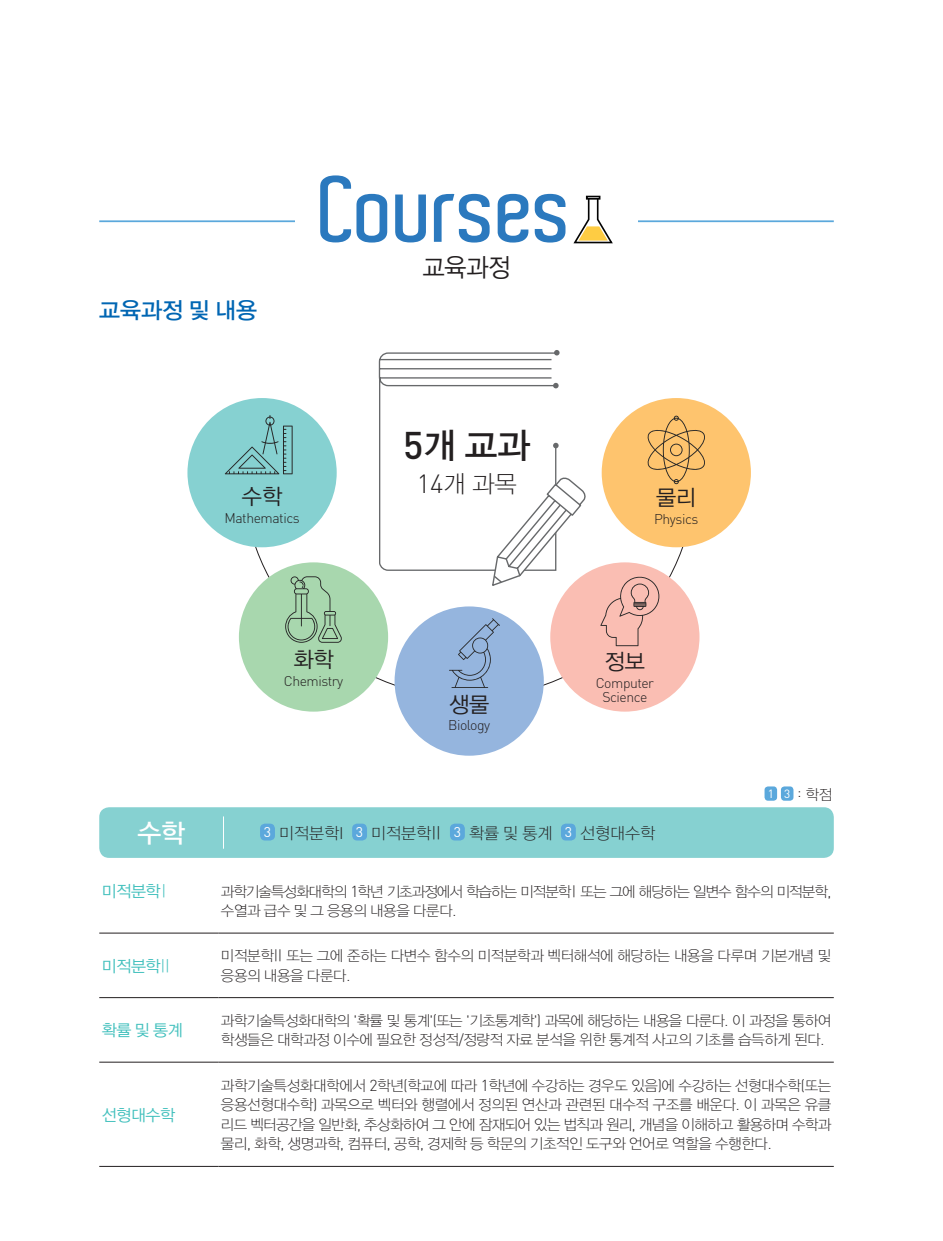
<style>
.page{position:relative;width:943px;height:1241px;background:#fff}
.page>*{position:absolute;margin:0;border:0;box-sizing:border-box;transform-origin:0 0}
.t1{font:600 90.48px "Aldo";letter-spacing:-.01em;color:#2b79be}
.t2{font:35.52px "YDIYGO330";color:#231f20}
.t3{font:25.9px "YDIYGO330";color:#fff}
.t4{font:25.55px "YDIYGO320";color:#231f20;scale:.93 1}
.t5{font:24.15px "YDIYGO310";color:#231f20}
.t6{font:22.75px "YDIYGO330";color:#0166b3}
.t7{font:21.88px "YDIYGO320";color:#231f20}
.t8{font:16.28px "YDIYGO310";color:#231f20}
.t9{font:16.28px "YDIYGO320";letter-spacing:-.02em;color:#42c0bd}
.t10{font:14.7px/19.2px "YDIYGO310";letter-spacing:-.02em;color:#231f20}
.t11{font:14.7px/19.2px "YDIYGO310";letter-spacing:-.045em;color:#231f20}
.t12{font:14.7px/19.2px "YDIYGO310";letter-spacing:-.065em;color:#231f20}
.t13{font:300 14px/14px "DIN";letter-spacing:-.03em;color:#231f20;text-align:center}
.t14{font:11.9px "DIN";color:#fff}
.s1{font-family:"DIN";font-weight:500;font-size:38.15px}
.s2{font-family:"DIN";font-weight:300;font-size:25.9px}
.s3{font-family:"DIN";font-size:14px;color:#fff}
.s4{font-family:"DIN";font-weight:300;font-size:16.62px}
.s5{font-size:17.5px}
.s6{font-weight:300;font-size:15.05px;color:#231f20}
.s7{font-family:"YDIYGO310";font-size:14.7px;color:#231f20}
.s8{font-family:"YDIYGO310";font-size:17.5px}
.s9{font-family:"DIN";font-weight:300;font-size:15.75px}
.s10{font-size:15.75px}
.s11{font-family:"DIN";font-weight:300;font-size:15.05px}
</style>
<div class="page">
<hr style="left:99px;top:220px;width:734px;height:2px;background:#5ba8dc">
<div style="left:295px;top:164px;width:342px;height:116px;background:#fff"></div>
<svg style="left:573px;top:196px;width:40px;height:48px"></svg>
<hr style="left:99px;top:932px;width:119px;height:1px;background:#231f20">
<hr style="left:218px;top:932px;width:615px;height:1px;background:#231f20">
<hr style="left:99px;top:997px;width:119px;height:1px;background:#231f20">
<hr style="left:218px;top:997px;width:615px;height:1px;background:#231f20">
<hr style="left:99px;top:1061px;width:119px;height:1px;background:#231f20">
<hr style="left:218px;top:1061px;width:615px;height:1px;background:#231f20">
<hr style="left:99px;top:1165px;width:119px;height:1px;background:#231f20">
<hr style="left:218px;top:1165px;width:615px;height:1px;background:#231f20">
<div style="left:764px;top:786px;width:13px;height:14px;background:#5ba8dc;border-radius:4px"></div>
<div style="left:781px;top:786px;width:12px;height:14px;background:#5ba8dc;border-radius:4px"></div>
<div style="left:99px;top:807px;width:734px;height:50px;background:#86d1d1;border-radius:10px"></div>
<div style="left:260px;top:823px;width:15px;height:17px;background:#5ba8dc;border-radius:5px"></div>
<div style="left:352px;top:823px;width:15px;height:17px;background:#5ba8dc;border-radius:5px"></div>
<div style="left:450px;top:823px;width:15px;height:17px;background:#5ba8dc;border-radius:5px"></div>
<div style="left:561px;top:823px;width:15px;height:17px;background:#5ba8dc;border-radius:5px"></div>
<hr style="left:223px;top:816px;width:1px;height:32px;background:#fff">
<svg style="left:242px;top:481px;width:454px;height:216px"></svg>
<div style="left:187px;top:398px;width:150px;height:149px;background:#86d1d1;border-radius:50%"></div>
<svg style="left:225px;top:415px;width:67px;height:59px"></svg>
<div style="left:601px;top:398px;width:150px;height:149px;background:#fec46e;border-radius:50%"></div>
<svg style="left:647px;top:415px;width:58px;height:69px"></svg>
<div style="left:239px;top:562px;width:149px;height:149px;background:#a8d7ae;border-radius:50%"></div>
<svg style="left:285px;top:576px;width:57px;height:66px"></svg>
<div style="left:394px;top:606px;width:150px;height:149px;background:#95b5de;border-radius:50%"></div>
<svg style="left:449px;top:618px;width:51px;height:69px"></svg>
<div style="left:550px;top:562px;width:149px;height:149px;background:#fabeb3;border-radius:50%"></div>
<svg style="left:600px;top:576px;width:59px;height:70px"></svg>
<svg style="left:378px;top:350px;width:210px;height:237px"></svg>
<h3 class="t6" style="left:99px;top:298px;width:159px">교육과정 및 내용</h3>
<h1 class="t1" style="left:320px;top:159px;width:256px">Courses</h1>
<h3 class="t4" style="left:423px;top:254px;width:96px">교육과정</h3>
<h3 class="t7" style="left:242px;top:484px;width:42px">수학</h3>
<p class="t13" style="left:224px;top:510px;width:77px">Mathematics</p>
<h2 class="t2" style="left:403px;top:426px;width:128px"><span class="s1">5</span>개 교과</h2>
<h3 class="t5" style="left:417px;top:471px;width:101px"><span class="s2">14</span>개 과목</h3>
<h3 class="t7" style="left:656px;top:486px;width:42px">물리</h3>
<p class="t13" style="left:654px;top:512px;width:46px">Physics</p>
<h3 class="t7" style="left:293px;top:647px;width:42px">화학</h3>
<p class="t13" style="left:284px;top:673px;width:61px">Chemistry</p>
<h3 class="t7" style="left:449px;top:692px;width:42px">생물</h3>
<p class="t13" style="left:448px;top:718px;width:44px">Biology</p>
<h3 class="t7" style="left:604px;top:649px;width:42px">정보</h3>
<p class="t13" style="left:595px;top:675px;width:60px">Computer<br>Science</p>
<h3 class="t3" style="left:137px;top:818px;width:49px">수학</h3>
<p class="t8" style="left:264px;top:824px;width:392px"><span class="s3">3</span> 미적분학<span class="s4">I</span> <span class="s3">3</span> 미적분학<span class="s5">Ⅱ</span> <span class="s3">3</span> 확률 및 통계 <span class="s3">3</span> 선형대수학</p>
<p class="t14" style="left:767px;top:786px;width:66px">1 3 <span class="s6">:</span><span class="s7">학점</span></p>
<p class="t9" style="left:102px;top:882px;width:73px">미적분학<span class="s8">Ⅰ</span></p>
<p class="t12" style="left:221px;top:882px;width:612px">과학기술특성화대학의 <span class="s9">1</span>학년 기초과정에서 학습하는 미적분학<span class="s10">Ⅰ</span>또는 그에 해당하는 일변수 함수의 미적분학<span class="s11">, </span>수열과 급수 및 그 응용의 내용을 다룬다<span class="s11">.</span></p>
<p class="t9" style="left:102px;top:956px;width:74px">미적분학<span class="s8">Ⅱ</span></p>
<p class="t10" style="left:221px;top:946px;width:612px">미적분학<span class="s10">Ⅱ</span>또는 그에 준하는 다변수 함수의 미적분학과 벡터해석에 해당하는 내용을 다루며 기본개념 및 응용의 내용을 다룬다<span class="s11">.</span></p>
<p class="t9" style="left:102px;top:1021px;width:83px">확률 및 통계</p>
<p class="t11" style="left:221px;top:1011px;width:612px">과학기술특성화대학의 <span class="s11">'</span>확률 및 통계<span class="s11">'(</span>또는 <span class="s11">'</span>기초통계학<span class="s11">')</span> 과목에 해당하는 내용을 다룬다<span class="s11">.</span> 이 과정을 통하여 학생들은 대학과정 이수에 필요한 정성적<span class="s11">/</span>정량적 자료 분석을 위한 통계적 사고의 기초를 습득하게 된다<span class="s11">.</span></p>
<p class="t9" style="left:102px;top:1105px;width:75px">선형대수학</p>
<p class="t10" style="left:221px;top:1076px;width:612px;text-align:justify">과학기술특성화대학에서 <span class="s9">2</span>학년<span class="s11">(</span>학교에 따라 <span class="s9">1</span>학년에 수강하는 경우도 있음<span class="s11">)</span>에 수강하는 선형대수학<span class="s11">(</span>또는 응용선형대수학<span class="s11">)</span> 과목으로 벡터와 행렬에서 정의된 연산과 관련된 대수적 구조를 배운다<span class="s11">.</span> 이 과목은 유클 리드 벡터공간을 일반화<span class="s11">,</span> 추상화하여 그 안에 잠재되어 있는 법칙과 원리<span class="s11">,</span> 개념을 이해하고 활용하며 수학과 물리<span class="s11">,</span> 화학<span class="s11">,</span> 생명과학<span class="s11">,</span> 컴퓨터<span class="s11">,</span> 공학<span class="s11">,</span> 경제학 등 학문의 기초적인 도구와 언어로 역할을 수행한다<span class="s11">.</span></p>
</div>
